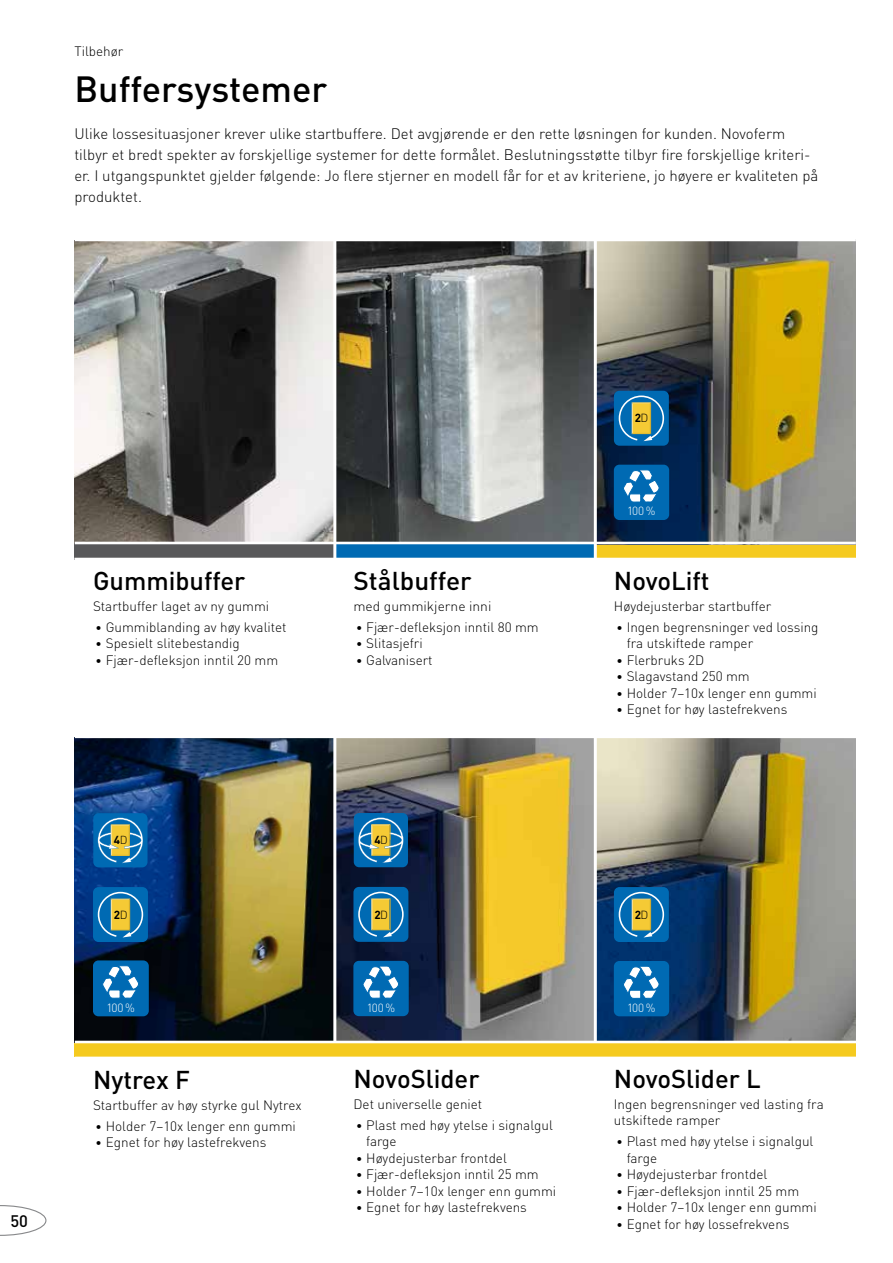
<style>
.page{position:relative;width:893px;height:1263px;background:#fff}
.page>*{position:absolute;margin:0;border:0;box-sizing:border-box;transform-origin:0 0}
.t1{font:500 36px "DIN Pro";color:#000}
.t2{font:500 25.5px "DIN Pro";color:#000}
.t3{font:500 16.5px "DIN Pro";color:#000}
.t4{font:300 15px/21px "DIN Pro";color:#000}
.t5{font:300 13.5px/16.5px "DIN Pro";color:#000}
.t6{font:300 11.85px "DIN Pro";color:#fff}
.t7{font:300 11.7px "DIN Pro";letter-spacing:-.04em;color:#fff}
.t8{font:700 11.7px "DIN Pro";color:#000}
.t9{font:300 11.55px "DIN Pro";color:#000}
.t10{font:700 11.55px "DIN Pro";color:#000}
.s1{font-weight:300}
.s2{font-weight:400;font-size:12px}
.s3{font-weight:700}
</style>
<div class="page">
<div style="left:335px;top:543px;width:260px;height:16px;background:#006ab3"></div>
<div style="left:74px;top:1042px;width:782px;height:15px;background:#f5ca1f"></div>
<div style="left:595px;top:543px;width:261px;height:15px;background:#f5ca1f"></div>
<div style="left:74px;top:543px;width:261px;height:16px;background:#58585a"></div>
<img style="left:74px;top:738px;width:259px;height:305px">
<img style="left:336px;top:738px;width:258px;height:303px">
<img style="left:597px;top:738px;width:259px;height:303px">
<img style="left:74px;top:240px;width:520px;height:304px">
<svg style="left:597px;top:241px;width:259px;height:301px;background:#7f7951"></svg>
<div style="left:614px;top:465px;width:55px;height:55px;background:#006ab3;border-radius:6px"></div>
<svg style="left:623px;top:470px;width:36px;height:32px"></svg>
<div style="left:614px;top:391px;width:55px;height:55px;background:#006ab3;border-radius:5px"></div>
<svg style="left:619px;top:395px;width:45px;height:46px"></svg>
<div style="left:353px;top:961px;width:56px;height:55px;background:#006ab3;border-radius:6px"></div>
<svg style="left:363px;top:966px;width:36px;height:33px"></svg>
<div style="left:614px;top:961px;width:55px;height:55px;background:#006ab3;border-radius:6px"></div>
<svg style="left:623px;top:966px;width:36px;height:33px"></svg>
<div style="left:93px;top:960px;width:56px;height:56px;background:#006ab3;border-radius:6px"></div>
<svg style="left:102px;top:965px;width:37px;height:34px"></svg>
<div style="left:353px;top:887px;width:55px;height:55px;background:#006ab3;border-radius:5px"></div>
<svg style="left:358px;top:892px;width:46px;height:45px"></svg>
<div style="left:614px;top:887px;width:55px;height:55px;background:#006ab3;border-radius:5px"></div>
<svg style="left:619px;top:892px;width:45px;height:45px"></svg>
<div style="left:93px;top:887px;width:55px;height:55px;background:#006ab3;border-radius:5px"></div>
<svg style="left:98px;top:892px;width:45px;height:45px"></svg>
<div style="left:354px;top:813px;width:54px;height:54px;background:#006ab3;border-radius:5px"></div>
<svg style="left:358px;top:817px;width:46px;height:46px"></svg>
<div style="left:93px;top:813px;width:55px;height:54px;background:#006ab3;border-radius:5px"></div>
<svg style="left:98px;top:817px;width:45px;height:46px"></svg>
<svg style="left:0;top:1205px;width:46px;height:31px"></svg>
<hr style="left:75px;top:542px;width:781px;height:2px;background:#fff">
<hr style="left:75px;top:239px;width:781px;height:2px;background:#fff">
<hr style="left:74px;top:558px;width:782px;height:2px;background:#fff">
<hr style="left:75px;top:1041px;width:781px;height:2px;background:#fff">
<hr style="left:75px;top:1056px;width:781px;height:3px;background:#fff">
<hr style="left:333px;top:239px;width:3px;height:319px;background:#fff">
<hr style="left:594px;top:240px;width:3px;height:319px;background:#fff">
<p class="t5" style="left:74px;top:42px;width:50px">Tilbehør</p>
<h1 class="t1" style="left:74px;top:64px;width:255px">Buffersystemer</h1>
<p class="t4" style="left:74px;top:123px;width:745px">Ulike lossesituasjoner krever ulike startbuffere. Det avgjørende er den rette løsningen for kunden. Novoferm tilbyr et bredt spekter av forskjellige systemer for dette formålet. Beslutningsstøtte tilbyr fire forskjellige kriteri&shy;er. I utgangspunktet gjelder følgende: Jo flere stjerner en modell får for et av kriteriene, jo høyere er kvaliteten på produktet.</p>
<p class="t3" style="left:10px;top:1210px;width:19px">50</p>
<p class="t8" style="left:635px;top:410px;width:15px">2<span class="s1">D</span></p>
<h2 class="t2" style="left:93px;top:564px;width:154px">Gummibuffer</h2>
<p class="t5" style="left:93px;top:597px;width:178px">Startbuffer laget av ny gummi</p>
<p class="t5" style="left:96px;top:618px;width:193px"><span class="s2">•</span> Gummiblanding av høy kvalitet</p>
<p class="t5" style="left:96px;top:635px;width:146px"><span class="s2">•</span> Spesielt slitebestandig</p>
<p class="t5" style="left:96px;top:651px;width:184px"><span class="s2">•</span> Fjær-defleksjon inntil 20 mm</p>
<p class="t10" style="left:114px;top:832px;width:15px">4<span class="s1">D</span></p>
<h2 class="t2" style="left:353px;top:564px;width:120px">Stålbuffer</h2>
<p class="t5" style="left:353px;top:597px;width:139px">med gummikjerne inni</p>
<p class="t5" style="left:356px;top:618px;width:184px"><span class="s2">•</span> Fjær-defleksjon inntil 80 mm</p>
<p class="t5" style="left:356px;top:635px;width:68px"><span class="s2">•</span> Slitasjefri</p>
<p class="t5" style="left:356px;top:651px;width:78px"><span class="s2">•</span> Galvanisert</p>
<p class="t10" style="left:374px;top:832px;width:15px">4<span class="s1">D</span></p>
<p class="t7" style="left:627px;top:503px;width:30px">100%</p>
<h2 class="t2" style="left:614px;top:563px;width:97px">NovoLift</h2>
<p class="t5" style="left:614px;top:597px;width:159px">Høydejusterbar startbuffer</p>
<p class="t5" style="left:627px;top:618px;width:193px;text-indent:-10px"><span class="s2">•</span> Ingen begrensninger ved lossing fra utskiftede ramper</p>
<p class="t5" style="left:616px;top:651px;width:89px"><span class="s2">•</span> Flerbruks 2D</p>
<p class="t5" style="left:616px;top:667px;width:135px"><span class="s2">•</span> Slagavstand 250 mm</p>
<p class="t5" style="left:616px;top:684px;width:202px"><span class="s2">•</span> Holder 7–10x lenger enn gummi</p>
<p class="t5" style="left:616px;top:700px;width:172px"><span class="s2">•</span> Egnet for høy lastefrekvens</p>
<p class="t8" style="left:374px;top:906px;width:15px">2<span class="s1">D</span></p>
<p class="t8" style="left:635px;top:906px;width:15px">2<span class="s1">D</span></p>
<p class="t8" style="left:114px;top:906px;width:15px">2<span class="s1">D</span></p>
<p class="t9" style="left:374px;top:911px;width:15px">4<span class="s3">D</span></p>
<p class="t9" style="left:114px;top:911px;width:15px">4<span class="s3">D</span></p>
<p class="t6" style="left:106px;top:999px;width:30px">100%</p>
<h2 class="t2" style="left:93px;top:1062px;width:98px">Nytrex F</h2>
<p class="t5" style="left:93px;top:1096px;width:210px">Startbuffer av høy styrke gul Nytrex</p>
<p class="t5" style="left:96px;top:1117px;width:202px"><span class="s2">•</span> Holder 7–10x lenger enn gummi</p>
<p class="t5" style="left:96px;top:1133px;width:172px"><span class="s2">•</span> Egnet for høy lastefrekvens</p>
<p class="t7" style="left:367px;top:999px;width:30px">100%</p>
<p class="t7" style="left:627px;top:999px;width:30px">100%</p>
<h2 class="t2" style="left:353px;top:1062px;width:128px">NovoSlider</h2>
<p class="t5" style="left:353px;top:1095px;width:130px">Det universelle geniet</p>
<p class="t5" style="left:366px;top:1116px;width:188px;text-indent:-10px"><span class="s2">•</span> Plast med høy ytelse i signalgul farge</p>
<p class="t5" style="left:356px;top:1149px;width:152px"><span class="s2">•</span> Høydejusterbar frontdel</p>
<p class="t5" style="left:356px;top:1165px;width:184px"><span class="s2">•</span> Fjær-defleksjon inntil 25 mm</p>
<p class="t5" style="left:356px;top:1182px;width:202px"><span class="s2">•</span> Holder 7–10x lenger enn gummi</p>
<p class="t5" style="left:356px;top:1198px;width:172px"><span class="s2">•</span> Egnet for høy lastefrekvens</p>
<h2 class="t2" style="left:614px;top:1062px;width:148px">NovoSlider L</h2>
<p class="t5" style="left:614px;top:1095px;width:211px">Ingen begrensninger ved lasting fra utskiftede ramper</p>
<p class="t5" style="left:627px;top:1132px;width:188px;text-indent:-10px"><span class="s2">•</span> Plast med høy ytelse i signalgul farge</p>
<p class="t5" style="left:616px;top:1165px;width:152px"><span class="s2">•</span> Høydejusterbar frontdel</p>
<p class="t5" style="left:616px;top:1182px;width:184px"><span class="s2">•</span> Fjær-defleksjon inntil 25 mm</p>
<p class="t5" style="left:616px;top:1198px;width:202px"><span class="s2">•</span> Holder 7–10x lenger enn gummi</p>
<p class="t5" style="left:616px;top:1215px;width:175px"><span class="s2">•</span> Egnet for høy lossefrekvens</p>
</div>
